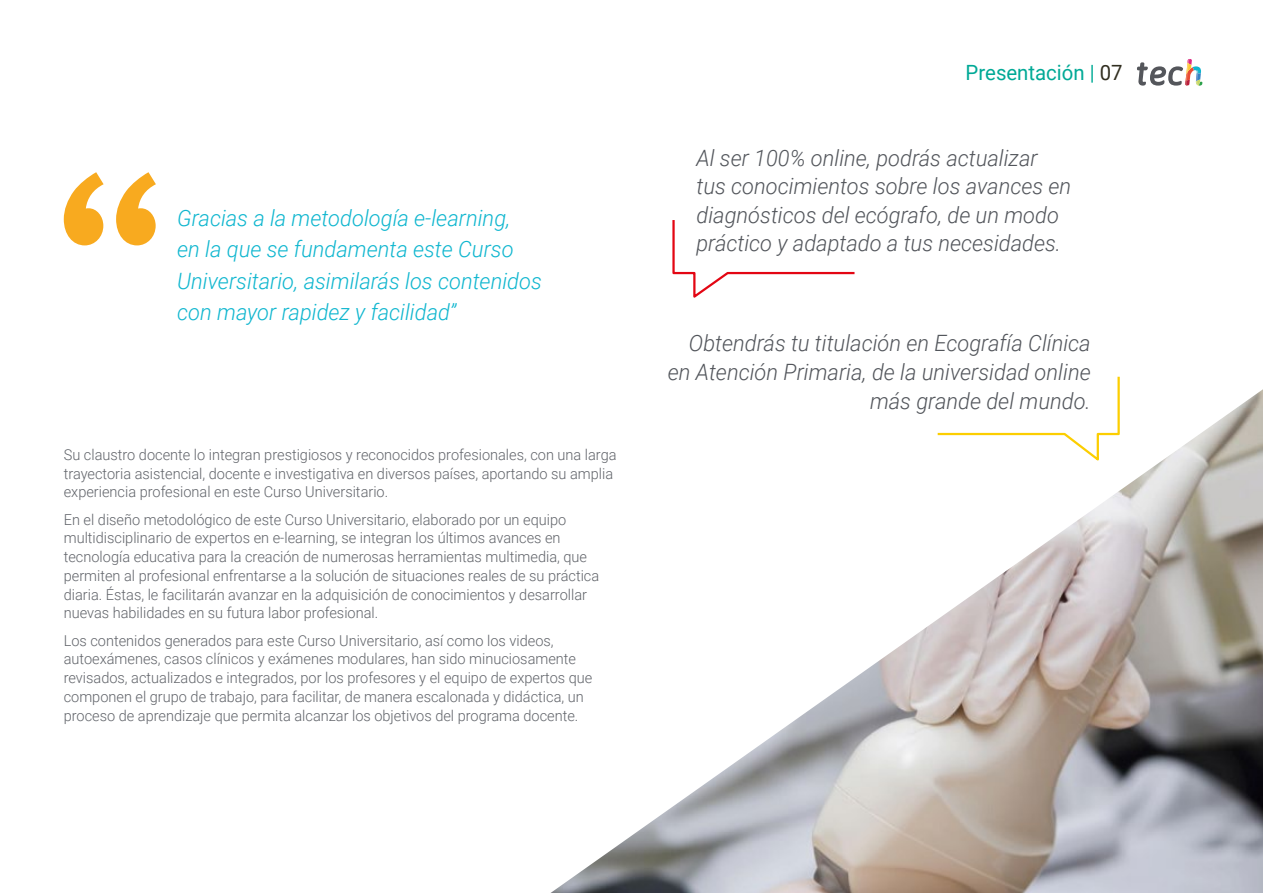
<style>
.page{position:relative;width:1263px;height:893px;background:#fff}
.page>*{position:absolute;margin:0;border:0;box-sizing:border-box;transform-origin:0 0}
.t1{font:italic 300 22.5px/28.5px "Roboto";color:#52555b}
.t2{font:italic 300 22.5px/31.5px "Roboto";color:#0fb6cf}
.t3{font:21px "Roboto";color:#00a996}
.t4{font:300 15px/18.8px "Roboto";color:#61646a}
.s1{color:#00aa96}
.s2{color:#312e20}
</style>
<div class="page">
<svg style="left:64px;top:172px;width:92px;height:73px"></svg>
<img style="left:551px;top:389px;width:712px;height:504px">
<svg style="left:672px;top:220px;width:183px;height:78px"></svg>
<svg style="left:1137px;top:59px;width:65px;height:27px"></svg>
<svg style="left:935px;top:376px;width:186px;height:88px"></svg>
<h1 class="t2" style="left:177px;top:201px;width:366px">Gracias a la metodología e-learning,<br>en la que se fundamenta este Curso Universitario, asimilarás los contenidos con mayor rapidez y facilidad”</h1>
<p class="t4" style="left:64px;top:445px;width:554px">Su claustro docente lo integran prestigiosos y reconocidos profesionales, con una larga trayectoria asistencial, docente e investigativa en diversos países, aportando su amplia experiencia profesional en este Curso Universitario.</p>
<p class="t4" style="left:64px;top:509px;width:537px">En el diseño metodológico de este Curso Universitario, elaborado por un equipo multidisciplinario de expertos en e-learning, se integran los últimos avances en tecnología educativa para la creación de numerosas herramientas multimedia, que permiten al profesional enfrentarse a la solución de situaciones reales de su práctica diaria. Éstas, le facilitarán avanzar en la adquisición de conocimientos y desarrollar nuevas habilidades en su futura labor profesional.</p>
<p class="t4" style="left:64px;top:630px;width:530px">Los contenidos generados para este Curso Universitario, así como los videos, autoexámenes, casos clínicos y exámenes modulares, han sido minuciosamente revisados, actualizados e integrados, por los profesores y el equipo de expertos que componen el grupo de trabajo, para facilitar, de manera escalonada y didáctica, un proceso de aprendizaje que permita alcanzar los objetivos del programa docente.</p>
<h2 class="t3" style="left:966px;top:57px;width:159px">Presentación <span class="s1">|</span> <span class="s2">07</span></h2>
<h1 class="t1" style="left:696px;top:143px;width:376px">Al ser 100% online, podrás actualizar tus conocimientos sobre los avances en diagnósticos del ecógrafo, de un modo práctico y adaptado a tus necesidades.</h1>
<h1 class="t1" style="left:668px;top:328px;width:424px;text-align:right">Obtendrás tu titulación en Ecografía Clínica en Atención Primaria, de la universidad online más grande del mundo.</h1>
</div>
